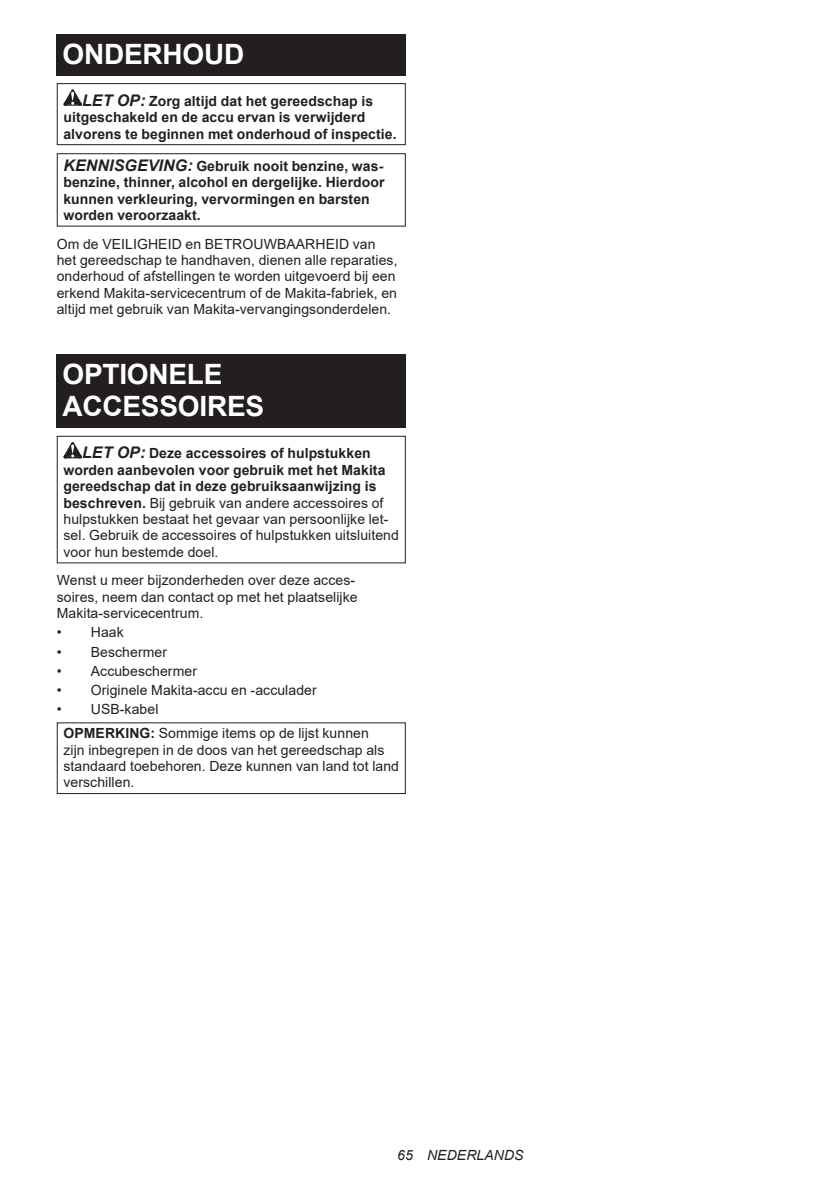
<style>
.page{position:relative;width:840px;height:1191px;background:#fff}
.page>*{position:absolute;margin:0;border:0;box-sizing:border-box;transform-origin:0 0}
.t1{font:700 28px/32.8px "Arial";letter-spacing:-.01em;color:#fff}
.t2{font:14px/16.4px "Arial";letter-spacing:.005em;color:#231f20}
.t3{font:700 14px/16.4px "Arial";letter-spacing:.005em;color:#231f20}
.t4{font:italic 14px "Arial";letter-spacing:.005em;color:#231f20}
.s1{font-style:italic;font-size:16px}
.s2{font-weight:700;font-style:italic;font-size:16px}
.s3{font-weight:700}
</style>
<div class="page">
<div style="left:57px;top:34px;width:348px;height:41px;background:#231f20"></div>
<svg style="left:63px;top:89px;width:19px;height:17px"></svg>
<div style="left:57px;top:83px;width:348px;height:62px;border:1px solid #231f20"></div>
<div style="left:57px;top:153px;width:348px;height:74px;border:1px solid #231f20"></div>
<div style="left:57px;top:354px;width:348px;height:74px;background:#231f20"></div>
<svg style="left:63px;top:442px;width:19px;height:16px"></svg>
<div style="left:57px;top:436px;width:348px;height:127px;border:1px solid #231f20"></div>
<div style="left:57px;top:722px;width:348px;height:72px;border:1px solid #231f20"></div>
<h1 class="t1" style="left:62px;top:38px;width:183px">ONDERHOUD</h1>
<p class="t3" style="left:63px;top:93px;width:334px;text-indent:19px"><span class="s1">LET OP:</span> Zorg altijd dat het gereedschap is uitgeschakeld en de accu ervan is verwijderd alvorens te beginnen met onderhoud of inspectie.</p>
<p class="t3" style="left:63px;top:158px;width:322px"><span class="s1">KENNISGEVING:</span> Gebruik nooit benzine, was&shy;benzine, thinner, alcohol en dergelijke. Hierdoor kunnen verkleuring, vervormingen en barsten worden veroorzaakt.</p>
<p class="t2" style="left:57px;top:235px;width:342px">Om de VEILIGHEID en BETROUWBAARHEID van het gereedschap te handhaven, dienen alle reparaties, onderhoud of afstellingen te worden uitgevoerd bij een erkend Makita-servicecentrum of de Makita-fabriek, en altijd met gebruik van Makita-vervangingsonderdelen.</p>
<h1 class="t1" style="left:62px;top:358px;width:203px">OPTIONELE<br>ACCESSOIRES</h1>
<p class="t2" style="left:63px;top:445px;width:337px;text-indent:19px"><span class="s2">LET OP:</span> <span class="s3">Deze accessoires of hulpstukken worden aanbevolen voor gebruik met het Makita gereedschap dat in deze gebruiksaanwijzing is beschreven.</span> Bij gebruik van andere accessoires of hulpstukken bestaat het gevaar van persoonlijke let&shy;sel. Gebruik de accessoires of hulpstukken uitsluitend voor hun bestemde doel.</p>
<p class="t2" style="left:57px;top:572px;width:302px">Wenst u meer bijzonderheden over deze acces&shy;soires, neem dan contact op met het plaatselijke<br>Makita-servicecentrum.</p>
<p class="t2" style="left:57px;top:624px;width:68px">• Haak</p>
<p class="t2" style="left:57px;top:643px;width:112px">• Beschermer</p>
<p class="t2" style="left:57px;top:662px;width:142px">• Accubeschermer</p>
<p class="t2" style="left:57px;top:682px;width:261px">• Originele Makita-accu en -acculader</p>
<p class="t2" style="left:63px;top:697px;width:307px;line-height:23.8px;text-indent:-7px">• USB-kabel<br><span class="s3">OPMERKING:</span> Sommige items op de lijst kunnen</p>
<p class="t2" style="left:63px;top:741px;width:337px">zijn inbegrepen in de doos van het gereedschap als standaard toebehoren. Deze kunnen van land tot land verschillen.</p>
<p class="t4" style="left:397px;top:1146px;width:128px">65 NEDERLANDS</p>
</div>
